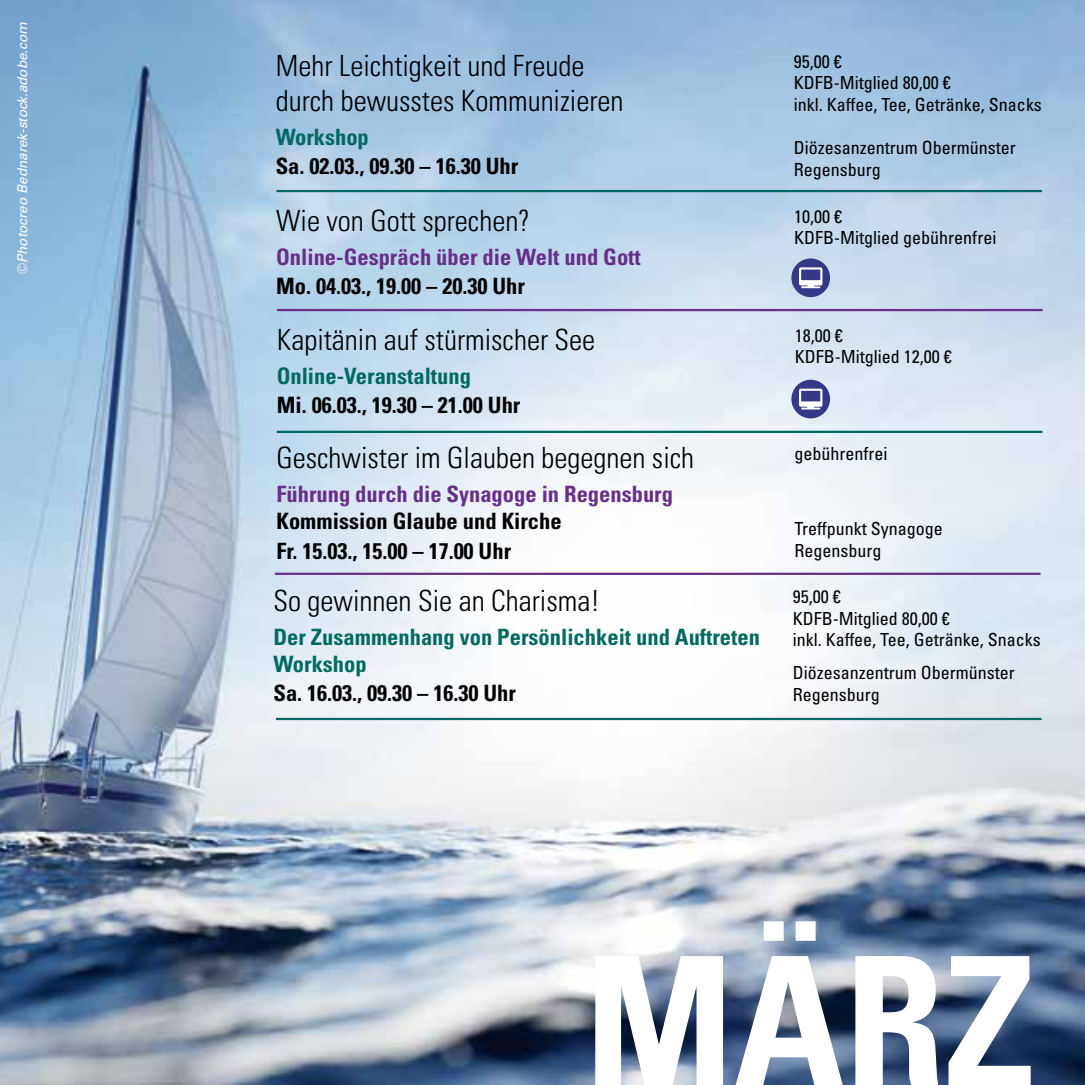
<style>
.page{position:relative;width:1085px;height:1085px;background:#fff}
.page>*{position:absolute;margin:0;border:0;box-sizing:border-box;transform-origin:0 0}
.t1{font:300 condensed 29.25px/35.1px "Univers LT Pro";color:#000}
.t2{font:700 condensed 22.5px/29.2px "Univers LT Pro";color:#000}
.t3{font:700 condensed 22.5px/27px "Univers LT Pro";color:#006961}
.t4{font:700 condensed 22.5px "Univers LT Pro";color:#672f89}
.t5{font:condensed 18px/21.6px "Univers LT Pro";color:#000}
.t6{font:italic 13.5px "Univers LT Pro 55";letter-spacing:-.005em;color:#fff}
</style>
<div class="page">
<img style="left:0;top:0;width:1084px;height:1084px">
<svg style="left:595px;top:921px;width:435px;height:163px"></svg>
<hr style="left:276px;top:717px;width:765px;height:3px;background:#006961">
<hr style="left:276px;top:190px;width:765px;height:2px;background:#006961">
<hr style="left:277px;top:309px;width:765px;height:2px;background:#672f89">
<hr style="left:277px;top:430px;width:765px;height:3px;background:#006961">
<hr style="left:275px;top:572px;width:765px;height:3px;background:#672f89">
<div style="left:791px;top:379px;width:38px;height:39px;background:#353887;border-radius:50%"></div>
<svg style="left:799px;top:388px;width:23px;height:21px"></svg>
<div style="left:791px;top:258px;width:38px;height:39px;background:#353887;border-radius:50%"></div>
<svg style="left:799px;top:267px;width:23px;height:21px"></svg>
<img style="left:1084px;top:70px;width:1px;height:1014px">
<p class="t6" style="left:13px;top:274px;width:253px;rotate:-90deg">©Photocreo Bednarek-stock.adobe.com</p>
<h1 class="t1" style="left:275px;top:46px;width:349px">Mehr Leichtigkeit und Freude durch bewusstes Kommunizieren</h1>
<p class="t3" style="left:275px;top:123px;width:95px">Workshop</p>
<p class="t2" style="left:275px;top:151px;width:244px">Sa. 02.03., 09.30 – 16.30 Uhr</p>
<h1 class="t1" style="left:276px;top:201px;width:255px">Wie von Gott sprechen?</h1>
<p class="t4" style="left:276px;top:243px;width:366px">Online-Gespräch über die Welt und Gott</p>
<p class="t2" style="left:276px;top:271px;width:250px">Mo. 04.03., 19.00 – 20.30 Uhr</p>
<h1 class="t1" style="left:277px;top:320px;width:320px">Kapitänin auf stürmischer See</h1>
<p class="t3" style="left:277px;top:361px;width:196px">Online-Veranstaltung</p>
<p class="t2" style="left:277px;top:390px;width:245px">Mi. 06.03., 19.30 – 21.00 Uhr</p>
<h1 class="t1" style="left:276px;top:439px;width:419px">Geschwister im Glauben begegnen sich</h1>
<p class="t4" style="left:276px;top:480px;width:398px">Führung durch die Synagoge in Regensburg</p>
<p class="t2" style="left:276px;top:506px;width:286px">Kommission Glaube und Kirche<br>Fr. 15.03., 15.00 – 17.00 Uhr</p>
<h1 class="t1" style="left:273px;top:581px;width:328px">So gewinnen Sie an Charisma!</h1>
<p class="t3" style="left:273px;top:623px;width:488px">Der Zusammenhang von Persönlichkeit und Auftreten<br>Workshop</p>
<p class="t2" style="left:273px;top:678px;width:244px">Sa. 16.03., 09.30 – 16.30 Uhr</p>
<p class="t5" style="left:793px;top:50px;width:250px">95,00 €<br>KDFB-Mitglied 80,00 €<br>inkl. Kaffee, Tee, Getränke, Snacks</p>
<p class="t5" style="left:793px;top:137px;width:223px">Diözesanzentrum Obermünster<br>Regensburg</p>
<p class="t5" style="left:794px;top:205px;width:203px">10,00 €<br>KDFB-Mitglied gebührenfrei</p>
<p class="t5" style="left:794px;top:324px;width:158px">18,00 €<br>KDFB-Mitglied 12,00 €</p>
<p class="t5" style="left:794px;top:442px;width:94px">gebührenfrei</p>
<p class="t5" style="left:794px;top:517px;width:150px">Treffpunkt Synagoge<br>Regensburg</p>
<p class="t5" style="left:792px;top:585px;width:250px">95,00 €<br>KDFB-Mitglied 80,00 €<br>inkl. Kaffee, Tee, Getränke, Snacks</p>
<p class="t5" style="left:792px;top:661px;width:223px">Diözesanzentrum Obermünster<br>Regensburg</p>
</div>
